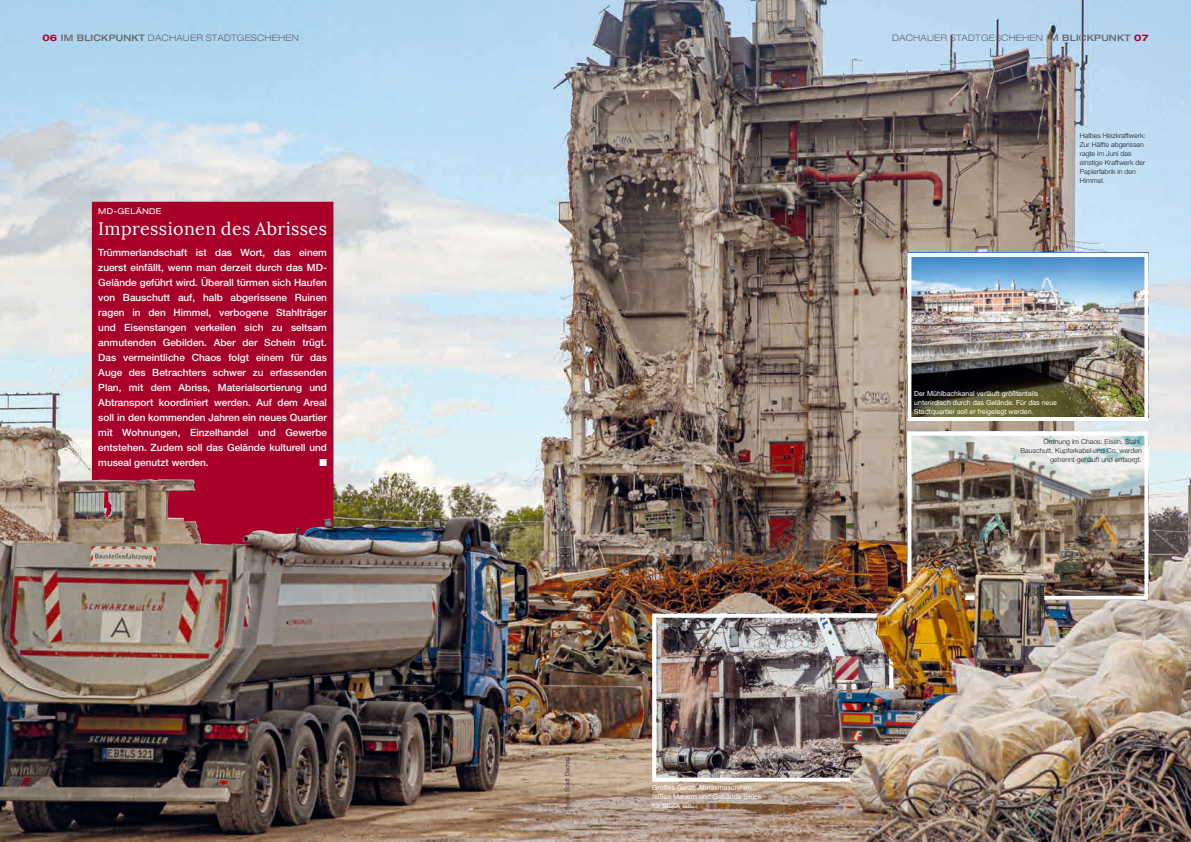
<style>
.page{position:relative;width:1191px;height:842px;background:#fff}
.page>*{position:absolute;margin:0;border:0;box-sizing:border-box;transform-origin:0 0}
.t1{font:18px "Lora";letter-spacing:.02em;color:#fff}
.t2{font:500 10px/15px "Helvetica Neue";color:#fff;text-align:justify}
.t3{font:10px "Zapf Dingbats ITC";color:#fff}
.t4{font:300 expanded 9px "Helvetica Neue";letter-spacing:.02em;color:#68676c}
.t5{font:expanded 8px "Helvetica Neue";letter-spacing:.03em;color:#fff}
.t6{font:300 7px/9px "Helvetica Neue";color:#1b1c20}
.t7{font:7px/9px "Helvetica Neue";color:#fff}
.t8{font:300 6px "Helvetica Neue";color:#1b1c20}
.s1{font-weight:700;color:#a90029}
.s2{font-weight:500}
</style>
<div class="page">
<img style="left:0;top:0;width:1191px;height:842px">
<img style="left:1083px;top:437px;width:60px;height:158px">
<div style="left:907px;top:432px;width:241px;height:168px;border:4px solid #fff"></div>
<img style="left:657px;top:655px;width:231px;height:122px">
<div style="left:652px;top:614px;width:241px;height:168px;border:4px solid #fff"></div>
<img style="left:0;top:0;width:1083px;height:655px">
<img style="left:912px;top:258px;width:231px;height:158px">
<div style="left:907px;top:253px;width:241px;height:168px;border:4px solid #fff"></div>
<p class="t4" style="left:43px;top:33px;width:258px"><span class="s1">06</span> <span class="s2">IM BLICKPUNKT</span> DACHAUER STADTGESCHEHEN</p>
<p class="t5" style="left:98px;top:207px;width:65px">MD-GELÄNDE</p>
<h1 class="t1" style="left:98px;top:218px;width:230px">Impressionen des Abrisses</h1>
<p class="t2" style="left:98px;top:245px;width:230px">Trümmerlandschaft ist das Wort, das einem zuerst einfällt, wenn man derzeit durch das MD-Gelände geführt wird. Überall türmen sich Haufen von Bauschutt auf, halb abgerissene Ruinen ragen in den Himmel, verbogene Stahlträger und Eisenstangen verkeilen sich zu seltsam anmutenden Gebilden. Aber der Schein trügt.<br>Das vermeintliche Chaos folgt einem für das Auge des Betrachters schwer zu erfassenden Plan, mit dem Abriss, Materialsortierung und Abtransport koordiniert werden. Auf dem Areal soll in den kommenden Jahren ein neues Quartier mit Wohnungen, Einzelhandel und Gewerbe entstehen. Zudem soll das Gelände kulturell und museal genutzt werden.</p>
<p class="t3" style="left:319px;top:458px;width:9px">■</p>
<p class="t8" style="left:563px;top:810px;width:55px;rotate:-90deg">Fotos: Stadt Dachau</p>
<p class="t7" style="left:652px;top:783px;width:111px">Großes Gerät: Abrissmaschinen reißen Mauern und Gebäude Stück für Stück ein.</p>
<p class="t4" style="left:892px;top:33px;width:258px">DACHAUER STADTGESCHEHEN <span class="s2">IM BLICKPUNKT</span> <span class="s1">07</span></p>
<p class="t6" style="left:1079px;top:131px;width:67px">Halbes Heizkraftwerk:<br>Zur Hälfte abgerissen ragte im Juni das einstige Kraftwerk der<br>Papierfabrik in den<br>Himmel.</p>
<p class="t7" style="left:914px;top:389px;width:144px">Der Mühlbachkanal verläuft größtenteils unterirdisch durch das Gelände. Für das neue<br>Stadtquartier soll er freigelegt werden.</p>
<p class="t6" style="left:1020px;top:437px;width:123px;text-align:right">Ordnung im Chaos: Eisen, Stahl,<br>Bauschutt, Kupferkabel und Co. werden getrennt gehäuft und entsorgt.</p>
</div>
